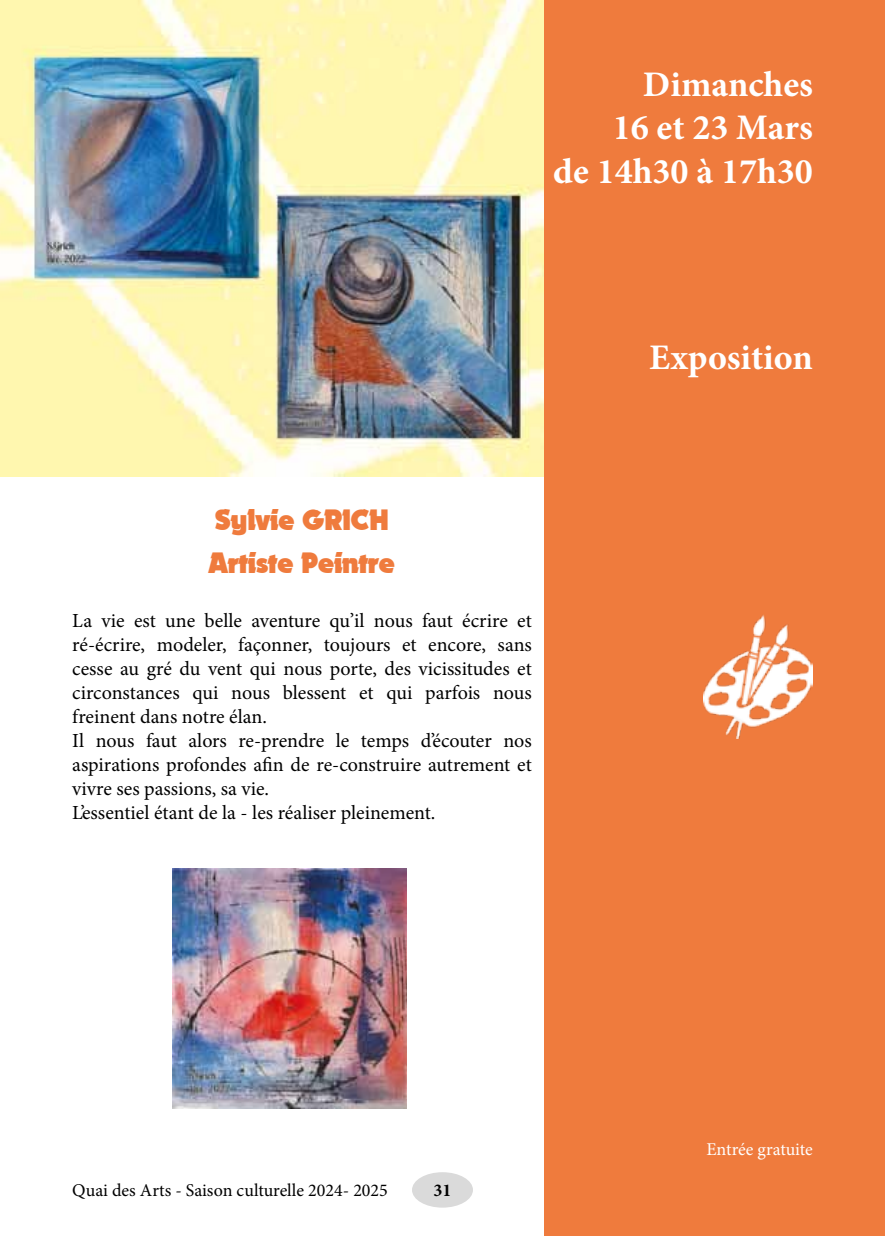
<style>
.page{position:relative;width:885px;height:1236px;background:#fff}
.page>*{position:absolute;margin:0;border:0;box-sizing:border-box;transform-origin:0 0}
.t1{font:700 36px/43.2px "Minion Pro";color:#fff;text-align:right}
.t2{font:28px/43.2px "November";color:#ef7b3d}
.t3{font:20px/24px "Minion Pro";color:#000}
.t4{font:18px "Minion Pro";color:#000}
.t5{font:18px "Minion Pro";letter-spacing:-.005em;color:#fff}
.t6{font:700 18px "Minion Pro";color:#000}
</style>
<div class="page">
<div style="left:412px;top:1172px;width:61px;height:36px;background:#dadada;border-radius:50%"></div>
<img style="left:0;top:0;width:544px;height:476px">
<div style="left:544px;top:0;width:340px;height:1236px;background:#ef7b3d"></div>
<img style="left:172px;top:869px;width:234px;height:240px">
<img style="left:703px;top:615px;width:109px;height:123px">
<h1 class="t1" style="left:553px;top:63px;width:261px">Dimanches<br>16 et 23 Mars<br>de 14h30 à 17h30</h1>
<h2 class="t2" style="left:209px;top:499px;width:187px">Sylvie GRICH<br>Artiste Peintre</h2>
<p class="t3" style="left:72px;top:609px;width:461px">La vie est une belle aventure qu’il nous faut écrire et ré-écrire, modeler, façonner, toujours et encore, sans cesse au gré du vent qui nous porte, des vicissitudes et circonstances qui nous blessent et qui parfois nous freinent dans notre élan.<br>Il nous faut alors re-prendre le temps d’écouter nos aspirations profondes afin de re-construire autrement et vivre ses passions, sa vie.<br>L’essentiel étant de la - les réaliser pleinement.</p>
<h1 class="t1" style="left:649px;top:336px;width:165px">Exposition</h1>
<p class="t4" style="left:72px;top:1179px;width:317px">Quai des Arts - Saison culturelle 2024- 2025</p>
<p class="t6" style="left:433px;top:1178px;width:19px">31</p>
<p class="t5" style="left:706px;top:1137px;width:108px">Entrée gratuite</p>
</div>
